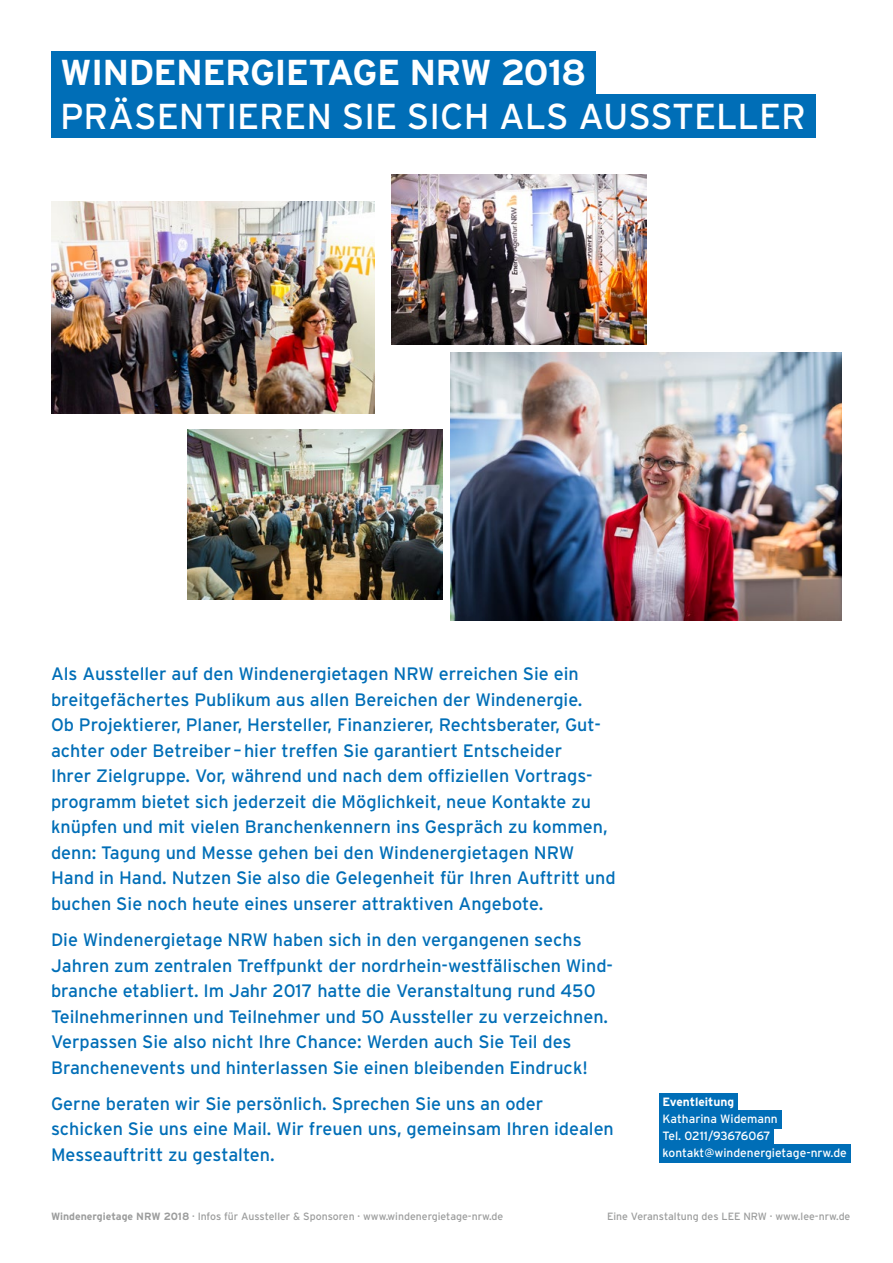
<style>
.page{position:relative;width:893px;height:1263px;background:#fff}
.page>*{position:absolute;margin:0;border:0;box-sizing:border-box;transform-origin:0 0}
.t1{font:36px "Interstate";color:#fff}
.t2{font:700 36px "Interstate";letter-spacing:-.02em;color:#fff}
.t3{font:18px/25.5px "Interstate";color:#006eb7}
.t4{font:12px/17px "Interstate";color:#fff}
.t5{font:700 12px "Interstate";color:#fff}
.t6{font:10.5px "Interstate";color:#9c9d9d}
.s1{font-weight:700}
</style>
<div class="page">
<img style="left:51px;top:201px;width:323px;height:213px">
<img style="left:451px;top:353px;width:391px;height:268px">
<img style="left:391px;top:174px;width:255px;height:170px">
<img style="left:187px;top:430px;width:255px;height:170px">
<div style="left:659px;top:1093px;width:79px;height:18px;background:#006eb7"></div>
<div style="left:659px;top:1110px;width:122px;height:18px;background:#006eb7"></div>
<div style="left:659px;top:1127px;width:115px;height:18px;background:#006eb7"></div>
<div style="left:659px;top:1144px;width:191px;height:18px;background:#006eb7"></div>
<div style="left:51px;top:51px;width:544px;height:43px;background:#006eb7"></div>
<div style="left:51px;top:94px;width:764px;height:44px;background:#006eb7"></div>
<h1 class="t2" style="left:60px;top:51px;width:528px">WINDENERGIETAGE NRW 2018</h1>
<h1 class="t1" style="left:60px;top:94px;width:748px">PRÄSENTIEREN SIE SICH ALS AUSSTELLER</h1>
<p class="t3" style="left:51px;top:661px;width:566px">Als Aussteller auf den Windenergietagen NRW erreichen Sie ein breitgefächertes Publikum aus allen Bereichen der Windenergie.<br>Ob Projektierer, Planer, Hersteller, Finanzierer, Rechtsberater, Gut&shy;achter oder Betreiber –hier treffen Sie garantiert Entscheider<br>Ihrer Zielgruppe. Vor, während und nach dem offiziellen Vortrags&shy;programm bietet sich jederzeit die Möglichkeit, neue Kontakte zu knüpfen und mit vielen Branchenkennern ins Gespräch zu kommen, denn: Tagung und Messe gehen bei den Windenergietagen NRW Hand in Hand. Nutzen Sie also die Gelegenheit für Ihren Auftritt und buchen Sie noch heute eines unserer attraktiven Angebote.</p>
<p class="t3" style="left:51px;top:927px;width:564px">Die Windenergietage NRW haben sich in den vergangenen sechs Jahren zum zentralen Treffpunkt der nordrhein-westfälischen Wind&shy;branche etabliert. Im Jahr 2017 hatte die Veranstaltung rund 450<br>Teilnehmerinnen und Teilnehmer und 50 Aussteller zu verzeichnen.<br>Verpassen Sie also nicht Ihre Chance: Werden auch Sie Teil des Branchenevents und hinterlassen Sie einen bleibenden Eindruck!</p>
<p class="t3" style="left:51px;top:1090px;width:564px">Gerne beraten wir Sie persönlich. Sprechen Sie uns an oder schicken Sie uns eine Mail. Wir freuen uns, gemeinsam Ihren idealen<br>Messeauftritt zu gestalten.</p>
<p class="t5" style="left:662px;top:1094px;width:73px">Eventleitung</p>
<p class="t4" style="left:662px;top:1110px;width:186px">Katharina Widemann<br>Tel. 0211/93676067 kontakt@windenergietage-nrw.de</p>
<p class="t6" style="left:51px;top:1210px;width:454px"><span class="s1">Windenergietage NRW 2018</span> · Infos für Aussteller &amp; Sponsoren · www.windenergietage-nrw.de</p>
<p class="t6" style="left:607px;top:1210px;width:245px">Eine Veranstaltung des LEE NRW · www.lee-nrw.de</p>
</div>
